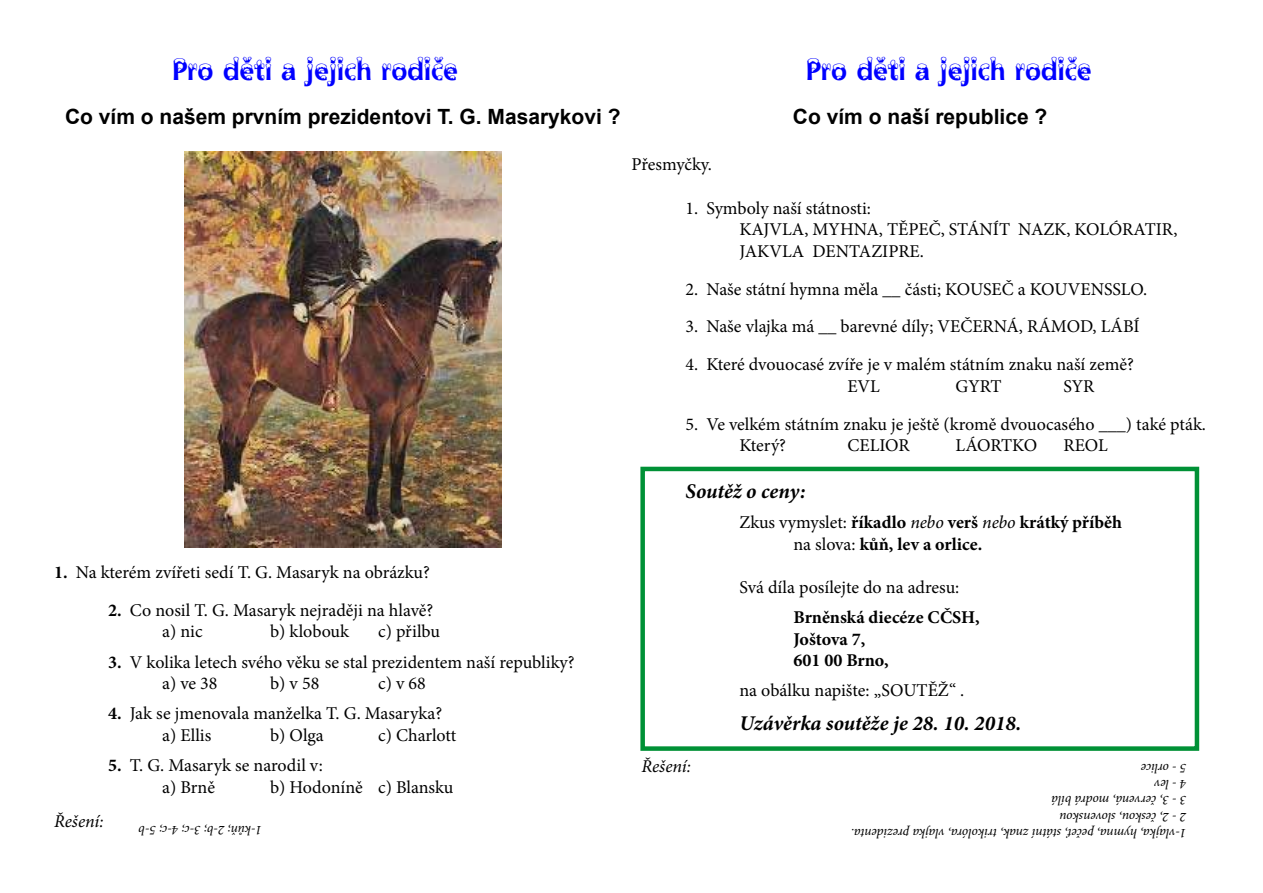
<style>
.page{position:relative;width:1263px;height:893px;background:#fff}
.page>*{position:absolute;margin:0;border:0;box-sizing:border-box;transform-origin:0 0}
.t1{font:27px "Snowdrift";color:#00f}
.t2{font:700 21px "Arial";color:#000}
.t3{font:italic 700 21px "Minion Pro";color:#000}
.t4{font:18px/21.6px "Minion Pro";color:#000}
.t5{font:700 18px/21.6px "Minion Pro";color:#000}
.t6{font:italic 18px "Minion Pro";letter-spacing:-.005em;color:#000}
.t7{font:18px "Minion Pro";letter-spacing:-.02em;color:#000}
.t8{font:italic 13.5px/16.2px "Minion Pro";letter-spacing:-.005em;color:#000}
.s1{font-weight:700}
.s2{font-weight:400}
.s3{font-weight:400;font-style:italic}
</style>
<div class="page">
<img style="left:185px;top:151px;width:316px;height:396px">
<div style="left:640px;top:467px;width:559px;height:284px;border:4px solid #009136"></div>
<h1 class="t1" style="left:171px;top:50px;width:288px">Pro děti a jejich rodiče</h1>
<h1 class="t1" style="left:805px;top:50px;width:288px">Pro děti a jejich rodiče</h1>
<p class="t2" style="left:65px;top:102px;width:557px">Co vím o našem prvním prezidentovi T. G. Masarykovi ?</p>
<p class="t2" style="left:793px;top:102px;width:256px">Co vím o naší republice ?</p>
<p class="t4" style="left:54px;top:562px;width:377px"><span class="s1">1.</span> Na kterém zvířeti sedí T. G. Masaryk na obrázku?</p>
<p class="t4" style="left:162px;top:599px;width:273px;text-indent:-54px"><span class="s1">2.</span> Co nosil T. G. Masaryk nejraději na hlavě? a) nic</p>
<p class="t4" style="left:270px;top:621px;width:81px">b) klobouk</p>
<p class="t4" style="left:378px;top:621px;width:63px">c) přilbu</p>
<p class="t4" style="left:162px;top:651px;width:414px;text-indent:-54px"><span class="s1">3.</span> V kolika letech svého věku se stal prezidentem naší republiky? a) ve 38</p>
<p class="t4" style="left:270px;top:673px;width:51px">b) v 58</p>
<p class="t4" style="left:378px;top:673px;width:49px">c) v 68</p>
<p class="t4" style="left:162px;top:703px;width:281px;text-indent:-54px"><span class="s1">4.</span> Jak se jmenovala manželka T. G. Masaryka? a) Ellis</p>
<p class="t4" style="left:270px;top:724px;width:55px">b) Olga</p>
<p class="t4" style="left:378px;top:724px;width:80px">c) Charlott</p>
<p class="t4" style="left:162px;top:754px;width:162px;text-indent:-54px"><span class="s1">5.</span> T. G. Masaryk se narodil v: a) Brně</p>
<p class="t4" style="left:270px;top:776px;width:185px">b) Hodoníně c) Blansku</p>
<p class="t6" style="left:54px;top:809px;width:51px">Řešení:</p>
<p class="t8" style="left:262px;top:838px;width:125px;rotate:-180deg">1-kůň; 2-b; 3-c; 4-c; 5-b</p>
<p class="t4" style="left:631px;top:154px;width:82px">Přesmyčky.</p>
<p class="t4" style="left:739px;top:197px;width:439px;text-indent:-54px">1. Symboly naší státnosti:<br>KAJVLA, MYHNA, TĚPEČ, STÁNÍT NAZK, KOLÓRATIR,<br>JAKVLA DENTAZIPRE.</p>
<p class="t4" style="left:685px;top:278px;width:463px">2. Naše státní hymna měla __ části; KOUSEČ a KOUVENSSLO.</p>
<p class="t4" style="left:685px;top:316px;width:456px">3. Naše vlajka má __ barevné díly; VEČERNÁ, RÁMOD, LÁBÍ</p>
<p class="t4" style="left:847px;top:354px;width:288px;text-indent:-162px">4. Které dvouocasé zvíře je v malém státním znaku naší země?<br>EVL</p>
<p class="t4" style="left:955px;top:375px;width:47px">GYRT</p>
<p class="t4" style="left:1063px;top:375px;width:32px">SYR</p>
<p class="t4" style="left:739px;top:413px;width:468px;text-indent:-54px">5. Ve velkém státním znaku je ještě (kromě dvouocasého ___) také pták.<br>Který?</p>
<p class="t4" style="left:847px;top:435px;width:64px">CELIOR</p>
<p class="t7" style="left:955px;top:433px;width:83px">LÁORTKO</p>
<p class="t4" style="left:1063px;top:435px;width:46px">REOL</p>
<p class="t3" style="left:685px;top:476px;width:121px">Soutěž o ceny:</p>
<p class="t5" style="left:793px;top:511px;width:330px;text-indent:-54px"><span class="s2">Zkus vymyslet:</span> říkadlo <span class="s3">nebo</span> verš <span class="s3">nebo</span> krátký příběh <span class="s2">na slova:</span> kůň, lev a orlice.</p>
<p class="t4" style="left:739px;top:576px;width:221px">Svá díla posílejte do na adresu:</p>
<p class="t5" style="left:793px;top:606px;width:188px">Brněnská diecéze CČSH,<br>Joštova 7,<br>601 00 Brno,</p>
<p class="t4" style="left:739px;top:680px;width:226px">na obálku napište: „SOUTĚŽ“ .</p>
<p class="t3" style="left:739px;top:708px;width:283px">Uzávěrka soutěže je 28. 10. 2018.</p>
<p class="t6" style="left:641px;top:754px;width:51px">Řešení:</p>
<p class="t8" style="left:1186px;top:841px;width:337px;rotate:-180deg">1-vlajka, hymna, pečeť, státní znak, trikolóra, vlajka prezidenta.<br>2 - 2, českou, slovenskou<br>3 - 3, červená, modrá bílá<br>4 - lev<br>5 - orlice</p>
</div>
